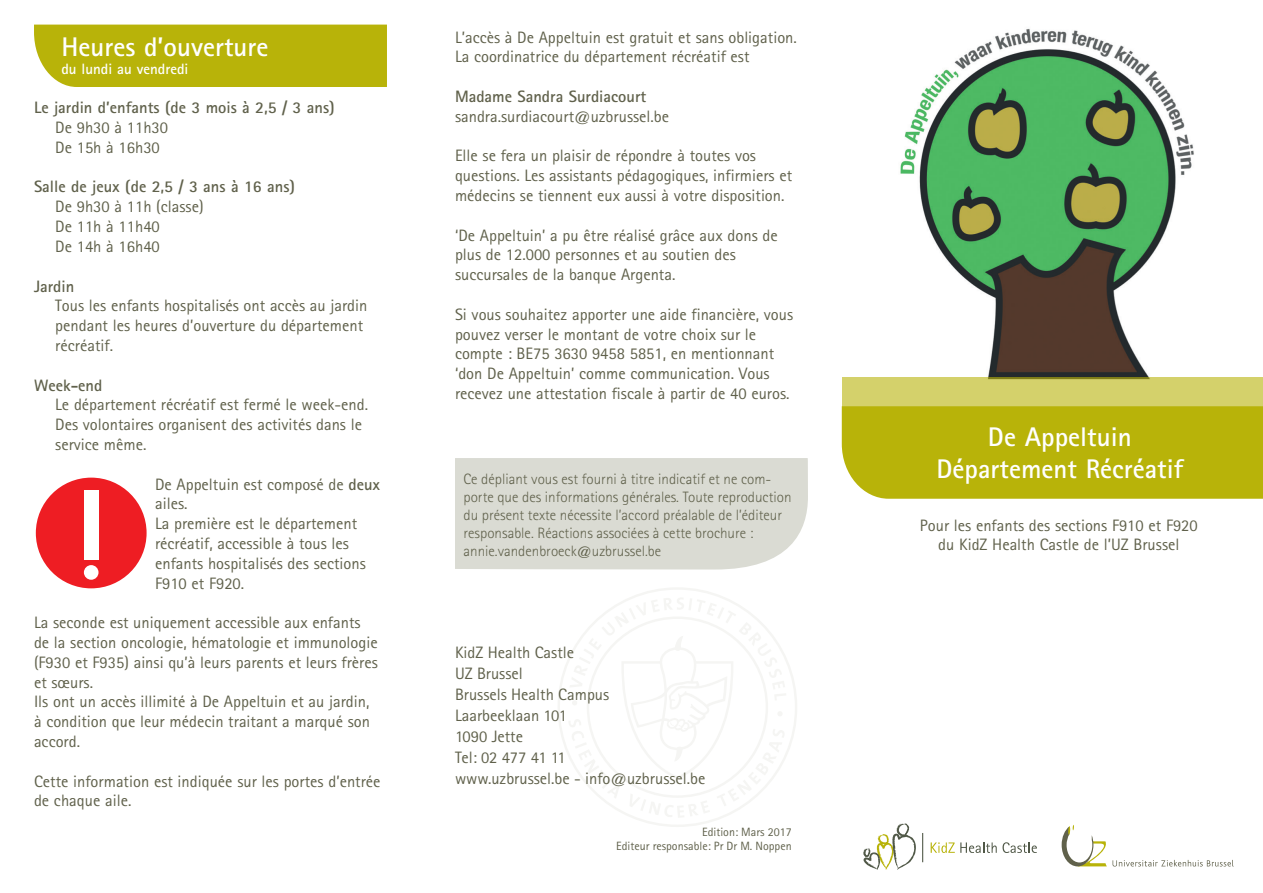
<style>
.page{position:relative;width:1263px;height:893px;background:#fff}
.page>*{position:absolute;margin:0;border:0;box-sizing:border-box;transform-origin:0 0}
.Normaal{font:700 27px "Rotis Sans Serif Std";color:#fff}
.Normaal-2{font:16.5px/19.8px "Rotis Sans Serif Std";color:#60614b}
.Normaal-3{font:700 16.5px "Rotis Sans Serif Std";color:#60614b}
.Normaal-4{font:16.5px "Rotis Sans Serif Std";letter-spacing:-.02em;color:#60614b}
.broodtext_bold{font:300 15px/18px "Rotis Sans Serif Std";color:#60614b}
.Normaal-5{font:700 15px "Rotis Sans Serif Std";color:#fff}
.broodtext_bold-2{font:12px "Rotis Sans Serif Std";color:#60614b}
.s1{font-weight:700}
</style>
<div class="page">
<svg style="left:1062px;top:825px;width:172px;height:41px"></svg>
<img style="left:900px;top:28px;width:294px;height:349px">
<div style="left:842px;top:377px;width:421px;height:40px;background:#d4d16b"></div>
<div style="left:842px;top:406px;width:421px;height:93px;background:#b8b309"></div>
<svg style="left:558px;top:588px;width:239px;height:239px"></svg>
<svg style="left:568px;top:597px;width:218px;height:221px"></svg>
<div style="left:34px;top:25px;width:353px;height:62px;background:#b8b309"></div>
<div style="left:36px;top:478px;width:111px;height:110px;background:#ee1d23;border-radius:50%"></div>
<div style="left:84px;top:490px;width:15px;height:70px;background:#fff"></div>
<div style="left:84px;top:565px;width:15px;height:15px;background:#fff;border-radius:50%"></div>
<div style="left:455px;top:458px;width:353px;height:111px;background:#dadbd3"></div>
<svg style="left:863px;top:823px;width:53px;height:47px"></svg>
<svg style="left:931px;top:842px;width:106px;height:11px"></svg>
<svg style="left:922px;top:833px;width:1px;height:29px"></svg>
<p class="Normaal" style="left:61px;top:30px;width:209px">Heures d’ouverture</p>
<p class="Normaal-5" style="left:61px;top:59px;width:129px">du lundi au vendredi</p>
<p class="Normaal-3" style="left:34px;top:97px;width:302px">Le jardin d’enfants (de 3 mois à 2,5 / 3 ans)</p>
<p class="Normaal-2" style="left:55px;top:117px;width:114px">De 9h30 à 11h30</p>
<p class="Normaal-2" style="left:55px;top:137px;width:106px">De 15h à 16h30</p>
<p class="Normaal-3" style="left:34px;top:176px;width:262px">Salle de jeux (de 2,5 / 3 ans à 16 ans)</p>
<p class="Normaal-2" style="left:55px;top:197px;width:150px">De 9h30 à 11h (classe)</p>
<p class="Normaal-2" style="left:55px;top:216px;width:106px">De 11h à 11h40</p>
<p class="Normaal-2" style="left:55px;top:236px;width:106px">De 14h à 16h40</p>
<p class="Normaal-3" style="left:34px;top:275px;width:42px">Jardin</p>
<p class="Normaal-2" style="left:55px;top:296px;width:314px">Tous les enfants hospitalisés ont accès au jardin pendant les heures d’ouverture du département récréatif.</p>
<p class="Normaal-3" style="left:34px;top:374px;width:70px">Week-end</p>
<p class="Normaal-2" style="left:55px;top:395px;width:314px">Le département récréatif est fermé le week-end.</p>
<p class="Normaal-2" style="left:55px;top:414px;width:308px">Des volontaires organisent des activités dans le service même.</p>
<p class="Normaal-2" style="left:155px;top:474px;width:227px">De Appeltuin est composé de <span class="s1">deux </span>ailes.</p>
<p class="Normaal-2" style="left:155px;top:513px;width:212px">La première est le département récréatif, accessible à tous les enfants hospitalisés des sections<br>F910 et F920.</p>
<p class="Normaal-2" style="left:34px;top:612px;width:345px">La seconde est uniquement accessible aux enfants de la section oncologie, hématologie et immunologie (F930 et F935) ainsi qu’à leurs parents et leurs frères et sœurs.</p>
<p class="Normaal-2" style="left:34px;top:692px;width:338px;text-align:justify">Ils ont un accès illimité à De Appeltuin et au jardin, à condition que leur médecin traitant a marqué son accord.</p>
<p class="Normaal-2" style="left:34px;top:771px;width:348px">Cette information est indiquée sur les portes d’entrée de chaque aile.</p>
<p class="Normaal-2" style="left:455px;top:27px;width:343px">L’accès à De Appeltuin est gratuit et sans obligation.<br>La coordinatrice du département récréatif est</p>
<p class="Normaal-3" style="left:455px;top:86px;width:193px">Madame Sandra Surdiacourt</p>
<p class="Normaal-2" style="left:455px;top:106px;width:216px">sandra.surdiacourt@uzbrussel.be</p>
<p class="Normaal-2" style="left:455px;top:146px;width:339px">Elle se fera un plaisir de répondre à toutes vos questions. Les assistants pédagogiques, infirmiers et médecins se tiennent eux aussi à votre disposition.</p>
<p class="Normaal-2" style="left:455px;top:225px;width:324px">‘De Appeltuin’ a pu être réalisé grâce aux dons de plus de 12.000 personnes et au soutien des</p>
<p class="Normaal-2" style="left:455px;top:265px;width:222px">succursales de la banque Argenta.</p>
<p class="Normaal-2" style="left:455px;top:304px;width:340px">Si vous souhaitez apporter une aide financière, vous pouvez verser le montant de votre choix sur le</p>
<p class="Normaal-2" style="left:455px;top:344px;width:336px">compte : BE75 3630 9458 5851, en mentionnant ‘don De Appeltuin’ comme communication. Vous recevez une attestation fiscale à partir de 40 euros.</p>
<p class="broodtext_bold" style="left:463px;top:470px;width:329px">Ce dépliant vous est fourni à titre indicatif et ne com&shy;porte que des informations générales. Toute reproduction du présent texte nécessite l’accord préalable de l’éditeur responsable. Réactions associées à cette brochure :</p>
<p class="broodtext_bold" style="left:463px;top:542px;width:199px">annie.vandenbroeck@uzbrussel.be</p>
<p class="Normaal-2" style="left:455px;top:643px;width:121px">KidZ Health Castle</p>
<p class="Normaal-2" style="left:455px;top:664px;width:69px">UZ Brussel</p>
<p class="Normaal-2" style="left:455px;top:685px;width:156px">Brussels Health Campus</p>
<p class="Normaal-2" style="left:455px;top:706px;width:114px">Laarbeeklaan 101</p>
<p class="Normaal-2" style="left:455px;top:727px;width:70px">1090 Jette</p>
<p class="Normaal-4" style="left:455px;top:748px;width:112px">Tel: 02 477 41 11</p>
<p class="Normaal-2" style="left:455px;top:769px;width:252px">www.uzbrussel.be - info@uzbrussel.be</p>
<p class="broodtext_bold-2" style="left:702px;top:825px;width:91px">Edition: Mars 2017</p>
<p class="broodtext_bold-2" style="left:616px;top:839px;width:177px">Editeur responsable: Pr Dr M. Noppen</p>
<p class="Normaal" style="left:988px;top:419px;width:145px">De Appeltuin</p>
<p class="Normaal" style="left:936px;top:452px;width:248px">Département Récréatif</p>
<p class="Normaal-2" style="left:920px;top:515px;width:279px">Pour les enfants des sections F910 et F920</p>
<p class="Normaal-2" style="left:938px;top:535px;width:243px">du KidZ Health Castle de l’UZ Brussel</p>
</div>
